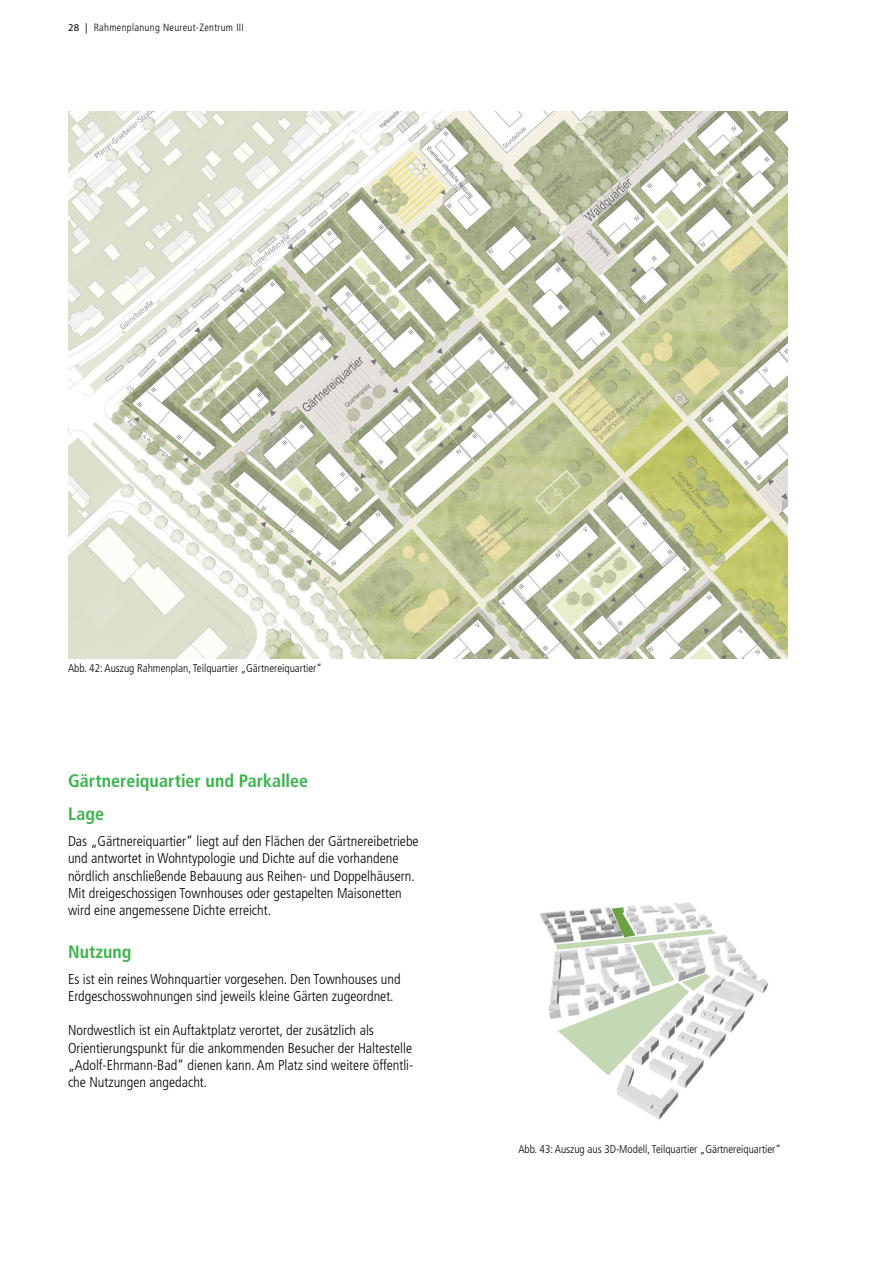
<style>
.page{position:relative;width:893px;height:1263px;background:#fff}
.page>*{position:absolute;margin:0;border:0;box-sizing:border-box;transform-origin:0 0}
.t1{font:700 condensed 18px/32.7px "Frutiger";color:#39b54a}
.t2{font:300 condensed 14.25px/17.1px "Frutiger";color:#000}
.t3{font:300 condensed 11.25px "Frutiger";color:#000}
.t4{font:300 condensed 10.5px "Frutiger";letter-spacing:.03em;color:#000}
.s1{font-family:"Myriad Pro";font-weight:400;font-stretch:normal}
</style>
<div class="page">
<img style="left:540px;top:902px;width:228px;height:218px">
<svg style="left:556px;top:907px;width:160px;height:168px"></svg>
<img style="left:68px;top:111px;width:720px;height:548px">
<p class="t4" style="left:68px;top:22px;width:177px"><span class="s1">28 |</span> Rahmenplanung Neureut-Zentrum III</p>
<p class="t3" style="left:68px;top:662px;width:255px">Abb. 42: Auszug Rahmenplan, Teilquartier „Gärtnereiquartier“</p>
<p class="t1" style="left:68px;top:765px;width:242px">Gärtnereiquartier und Parkallee<br>Lage</p>
<p class="t2" style="left:68px;top:833px;width:352px">Das „Gärtnereiquartier“ liegt auf den Flächen der Gärtnereibetriebe und antwortet in Wohntypologie und Dichte auf die vorhandene nördlich anschließende Bebauung aus Reihen- und Doppelhäusern.<br>Mit dreigeschossigen Townhouses oder gestapelten Maisonetten wird eine angemessene Dichte erreicht.</p>
<p class="t1" style="left:68px;top:935px;width:65px">Nutzung</p>
<p class="t2" style="left:68px;top:971px;width:334px">Es ist ein reines Wohnquartier vorgesehen. Den Townhouses und<br>Erdgeschosswohnungen sind jeweils kleine Gärten zugeordnet.</p>
<p class="t2" style="left:68px;top:1022px;width:347px">Nordwestlich ist ein Auftaktplatz verortet, der zusätzlich als Orientierungspunkt für die ankommenden Besucher der Haltestelle „Adolf-Ehrmann-Bad“ dienen kann. Am Platz sind weitere öffentli&shy;che Nutzungen angedacht.</p>
<p class="t3" style="left:518px;top:1143px;width:264px">Abb. 43: Auszug aus 3D-Modell, Teilquartier „Gärtnereiquartier“</p>
</div>
